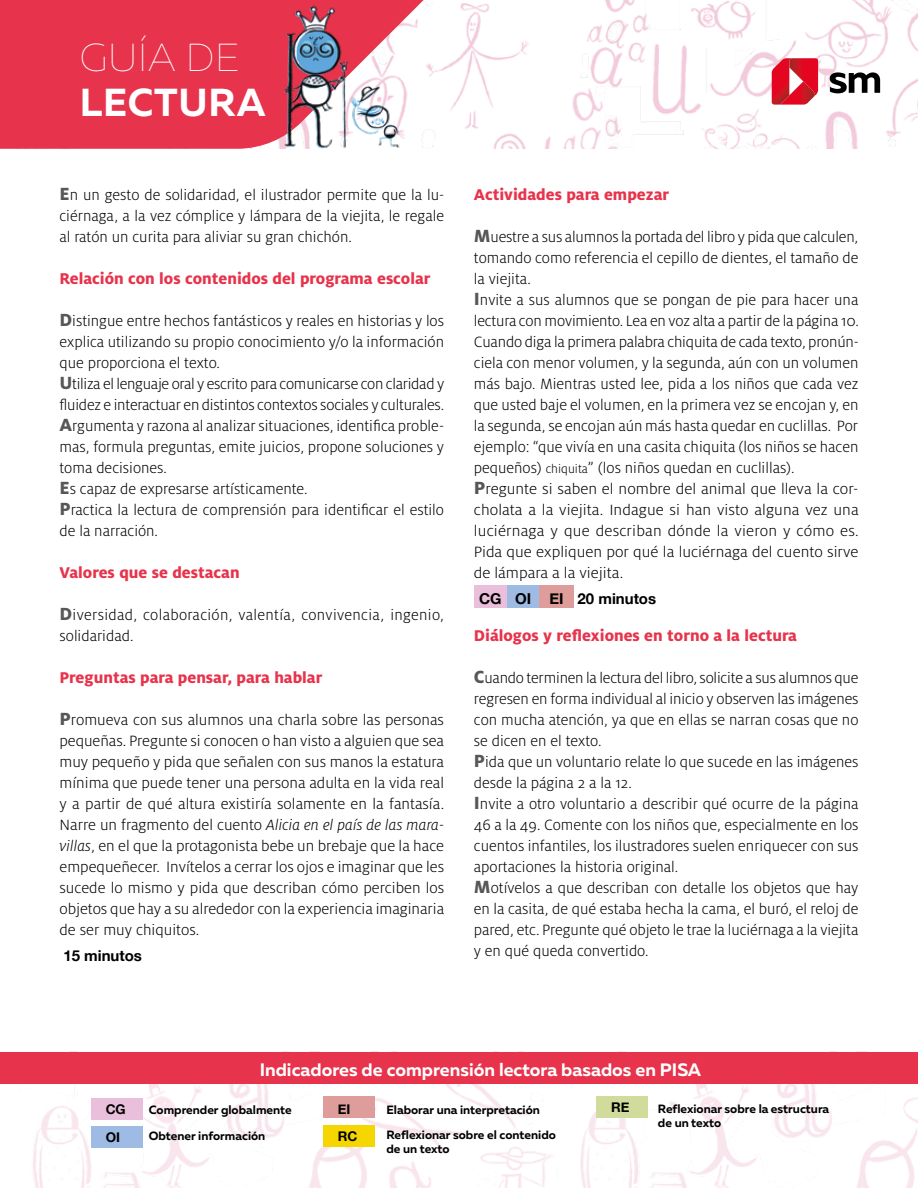
<style>
.page{position:relative;width:918px;height:1188px;background:#fff}
.page>*{position:absolute;margin:0;border:0;box-sizing:border-box;transform-origin:0 0}
.t1{font:700 39px "Muller";letter-spacing:.02em;color:#fff}
.t2{font:100 39px "Muller";letter-spacing:.02em;color:#fff}
.t3{font:700 18px "Muller";color:#fff}
.t4{font:800 17.25px "Milo Pro";color:#e7344c}
.t5{font:300 16.5px/21px "Milo Pro";color:#000}
.t6{font:300 16.5px/21px "Milo Pro";letter-spacing:.02em;color:#000}
.t7{font:700 15px "Helvetica Neue";color:#000}
.t8{font:700 13.35px "Helvetica Neue";color:#000}
.t9{font:700 12px/25.2px "Muller";color:#000}
.s1{font-weight:800;font-size:19.5px;color:#575756}
.s2{font-style:italic}
.s3{font-size:13.5px}
</style>
<div class="page">
<img style="left:448px;top:0;width:470px;height:149px">
<svg style="left:0;top:0;width:448px;height:149px;background:#ea4f63"></svg>
<img style="left:0;top:1083px;width:918px;height:105px">
<div style="left:0;top:1052px;width:918px;height:31px;background:#e7344c"></div>
<div style="left:91px;top:1098px;width:51px;height:21px;background:#e9bfdb"></div>
<div style="left:323px;top:1097px;width:51px;height:21px;background:#de9c9a"></div>
<div style="left:91px;top:1127px;width:51px;height:21px;background:#9dbbe3"></div>
<div style="left:323px;top:1125px;width:51px;height:22px;background:#f5d600"></div>
<div style="left:596px;top:1097px;width:51px;height:21px;background:#d0db9c"></div>
<img style="left:263px;top:0;width:144px;height:149px">
<svg style="left:830px;top:72px;width:50px;height:21px"></svg>
<svg style="left:772px;top:58px;width:46px;height:47px;background:#de3547"></svg>
<div style="left:474px;top:586px;width:33px;height:22px;background:#e9bfdb"></div>
<div style="left:507px;top:586px;width:33px;height:22px;background:#9dbbe3"></div>
<div style="left:540px;top:586px;width:34px;height:22px;background:#de9c9a"></div>
<h1 class="t2" style="left:80px;top:35px;width:161px">GUÍA DE</h1>
<h1 class="t1" style="left:80px;top:78px;width:187px">LECTURA</h1>
<p class="t5" style="left:60px;top:184px;width:386px;text-align:justify"><span class="s1">E</span>n un gesto de solidaridad, el ilustrador permite que la lu&shy;ciérnaga, a la vez cómplice y lámpara de la viejita, le regale al ratón un curita para aliviar su gran chichón.</p>
<p class="t4" style="left:60px;top:268px;width:372px">Relación con los contenidos del programa escolar</p>
<p class="t5" style="left:60px;top:310px;width:386px"><span class="s1">D</span>istingue entre hechos fantásticos y reales en historias y los explica utilizando su propio conocimiento y/o la información que proporciona el texto.<br><span class="s1">U</span>tiliza el lenguaje oral y escrito para comunicarse con claridad y fluidez e interactuar en distintos contextos sociales y culturales.<br><span class="s1">A</span>rgumenta y razona al analizar situaciones, identifica proble&shy;mas, formula preguntas, emite juicios, propone soluciones y toma decisiones.<br><span class="s1">E</span>s capaz de expresarse artísticamente.<br><span class="s1">P</span>ractica la lectura de comprensión para identificar el estilo de la narración.</p>
<p class="t4" style="left:60px;top:562px;width:182px">Valores que se destacan</p>
<p class="t6" style="left:60px;top:604px;width:386px"><span class="s1">D</span>iversidad, colaboración, valentía, convivencia, ingenio, solidaridad.</p>
<p class="t4" style="left:60px;top:667px;width:264px">Preguntas para pensar, para hablar</p>
<p class="t5" style="left:60px;top:709px;width:386px;text-align:justify"><span class="s1">P</span>romueva con sus alumnos una charla sobre las personas pequeñas. Pregunte si conocen o han visto a alguien que sea muy pequeño y pida que señalen con sus manos la estatura mínima que puede tener una persona adulta en la vida real y a partir de qué altura existiría solamente en la fantasía.<br>Narre un fragmento del cuento <span class="s2">Alicia en el país de las mara&shy;villas</span>, en el que la protagonista bebe un brebaje que la hace empequeñecer. Invítelos a cerrar los ojos e imaginar que les sucede lo mismo y pida que describan cómo perciben los objetos que hay a su alrededor con la experiencia imaginaria de ser muy chiquitos.</p>
<p class="t7" style="left:63px;top:944px;width:80px">15 minutos</p>
<p class="t4" style="left:474px;top:184px;width:197px">Actividades para empezar</p>
<p class="t5" style="left:474px;top:226px;width:386px"><span class="s1">M</span>uestre a sus alumnos la portada del libro y pida que calculen, tomando como referencia el cepillo de dientes, el tamaño de la viejita.<br><span class="s1">I</span>nvite a sus alumnos que se pongan de pie para hacer una lectura con movimiento. Lea en voz alta a partir de la página 10.<br>Cuando diga la primera palabra chiquita de cada texto, pronún&shy;ciela con menor volumen, y la segunda, aún con un volumen más bajo. Mientras usted lee, pida a los niños que cada vez que usted baje el volumen, en la primera vez se encojan y, en la segunda, se encojan aún más hasta quedar en cuclillas. Por ejemplo: “que vivía en una casita chiquita (los niños se hacen pequeños) <span class="s3">chiquita</span>” (los niños quedan en cuclillas).<br><span class="s1">P</span>regunte si saben el nombre del animal que lleva la cor&shy;cholata a la viejita. Indague si han visto alguna vez una luciérnaga y que describan dónde la vieron y cómo es.<br>Pida que expliquen por qué la luciérnaga del cuento sirve de lámpara a la viejita.</p>
<p class="t7" style="left:479px;top:587px;width:179px">CG OI EI 20 minutos</p>
<p class="t4" style="left:474px;top:625px;width:325px">Diálogos y reflexiones en torno a la lectura</p>
<p class="t5" style="left:474px;top:667px;width:386px"><span class="s1">C</span>uando terminen la lectura del libro, solicite a sus alumnos que regresen en forma individual al inicio y observen las imágenes con mucha atención, ya que en ellas se narran cosas que no se dicen en el texto.<br><span class="s1">P</span>ida que un voluntario relate lo que sucede en las imágenes desde la página 2 a la 12.<br><span class="s1">I</span>nvite a otro voluntario a describir qué ocurre de la página 46 a la 49. Comente con los niños que, especialmente en los cuentos infantiles, los ilustradores suelen enriquecer con sus aportaciones la historia original.<br><span class="s1">M</span>otívelos a que describan con detalle los objetos que hay en la casita, de qué estaba hecha la cama, el buró, el reloj de pared, etc. Pregunte qué objeto le trae la luciérnaga a la viejita y en qué queda convertido.</p>
<p class="t3" style="left:260px;top:1058px;width:443px">Indicadores de comprensión lectora basados en PISA</p>
<p class="t8" style="left:106px;top:1099px;width:22px">CG</p>
<p class="t8" style="left:338px;top:1099px;width:14px">EI</p>
<p class="t8" style="left:106px;top:1127px;width:16px">OI</p>
<p class="t8" style="left:338px;top:1126px;width:21px">RC</p>
<p class="t9" style="left:149px;top:1097px;width:144px">Comprender globalmente</p>
<p class="t9" style="left:386px;top:1097px;width:171px">Elaborar una interpretación<br>Reflexionar sobre el contenido</p>
<p class="t9" style="left:386px;top:1136px;width:65px">de un texto</p>
<p class="t9" style="left:149px;top:1123px;width:118px">Obtener información</p>
<p class="t8" style="left:611px;top:1097px;width:20px">RE</p>
<p class="t9" style="left:658px;top:1101px;width:173px;line-height:14.4px">Reflexionar sobre la estructura de un texto</p>
</div>
